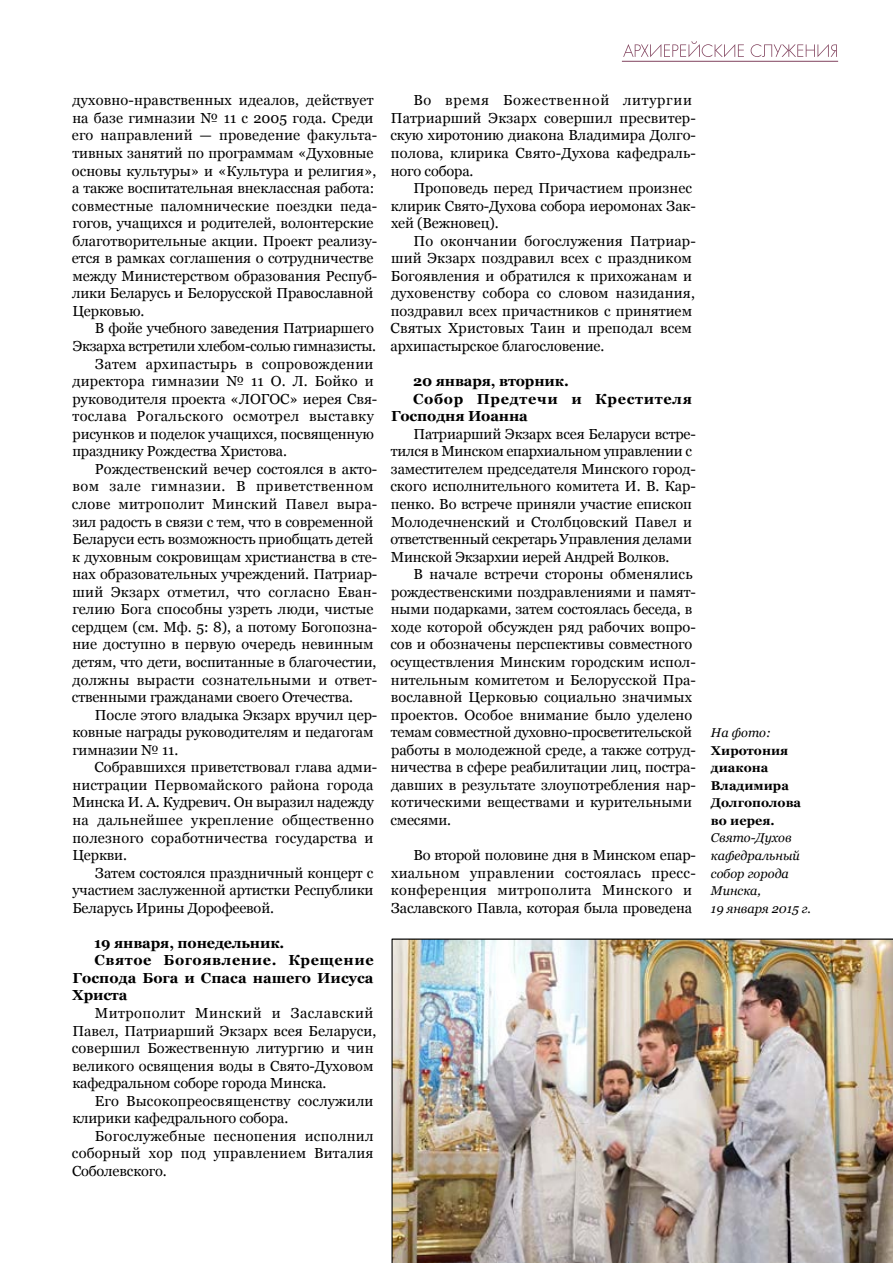
<style>
.page{position:relative;width:893px;height:1263px;background:#fff}
.page>*{position:absolute;margin:0;border:0;box-sizing:border-box;transform-origin:0 0}
.t1{font:14.55px "Georgia";color:#000}
.t2{font:14.55px/17.5px "Georgia";letter-spacing:.02em;color:#000}
.t3{font:700 14.55px "Georgia";letter-spacing:-.01em;color:#000}
.t4{font:14.55px "Georgia";letter-spacing:-.02em;color:#000}
.t5{font:14.55px "Georgia";letter-spacing:.03em;color:#000}
.t6{font:14.55px "Georgia";letter-spacing:.025em;color:#000}
.t7{font:14.55px "Georgia";letter-spacing:.05em;color:#000}
.t8{font:700 14.55px "Georgia";letter-spacing:.04em;color:#000}
.t9{font:700 14.55px "Georgia";letter-spacing:.045em;color:#000}
.t10{font:italic 12.75px/17.5px "Georgia";color:#000}
.s1{font-weight:700;font-style:normal}
</style>
<div class="page">
<hr style="left:622px;top:61px;width:216px;height:1px;background:#81435e">
<svg style="left:623px;top:41px;width:214px;height:16px"></svg>
<img style="left:392px;top:939px;width:501px;height:324px">
<p class="t1" style="left:73px;top:91px;width:303px">духовно-нравственных идеалов, действует</p>
<p class="t1" style="left:72px;top:109px;width:303px">на базе гимназии № 11 с 2005 года. Среди</p>
<p class="t1" style="left:72px;top:127px;width:307px">его направлений — проведение факульта-</p>
<p class="t1" style="left:72px;top:144px;width:303px">тивных занятий по программам «Духовные</p>
<p class="t1" style="left:72px;top:162px;width:306px">основы культуры» и «Культура и религия»,</p>
<p class="t1" style="left:72px;top:179px;width:304px">а также воспитательная внеклассная работа:</p>
<p class="t1" style="left:72px;top:197px;width:307px">совместные паломнические поездки педа-</p>
<p class="t1" style="left:72px;top:214px;width:303px">гогов, учащихся и родителей, волонтерские</p>
<p class="t1" style="left:73px;top:232px;width:306px">благотворительные акции. Проект реализу-</p>
<p class="t1" style="left:72px;top:249px;width:303px">ется в рамках соглашения о сотрудничестве</p>
<p class="t1" style="left:72px;top:267px;width:305px">между Министерством образования Респуб-</p>
<p class="t1" style="left:72px;top:285px;width:303px">лики Беларусь и Белорусской Православной</p>
<p class="t1" style="left:72px;top:302px;width:73px">Церковью.</p>
<p class="t1" style="left:95px;top:320px;width:281px">В фойе учебного заведения Патриаршего</p>
<p class="t4" style="left:73px;top:337px;width:305px">Экзарха встретили хлебом-солью гимназисты.</p>
<p class="t2" style="left:95px;top:355px;width:280px">Затем архипастырь в сопровождении</p>
<p class="t1" style="left:73px;top:372px;width:302px">директора гимназии № 11 О. Л. Бойко и</p>
<p class="t1" style="left:73px;top:390px;width:306px">руководителя проекта «ЛОГОС» иерея Свя-</p>
<p class="t6" style="left:72px;top:407px;width:303px">тослава Рогальского осмотрел выставку</p>
<p class="t1" style="left:73px;top:425px;width:303px">рисунков и поделок учащихся, посвященную</p>
<p class="t1" style="left:72px;top:442px;width:216px">празднику Рождества Христова.</p>
<p class="t1" style="left:95px;top:460px;width:284px">Рождественский вечер состоялся в акто-</p>
<p class="t5" style="left:72px;top:478px;width:303px">вом зале гимназии. В приветственном</p>
<p class="t2" style="left:72px;top:495px;width:307px">слове митрополит Минский Павел выра-</p>
<p class="t1" style="left:72px;top:513px;width:302px">зил радость в связи с тем, что в современной</p>
<p class="t1" style="left:72px;top:530px;width:302px">Беларуси есть возможность приобщать детей</p>
<p class="t1" style="left:72px;top:548px;width:307px">к духовным сокровищам христианства в сте-</p>
<p class="t1" style="left:72px;top:565px;width:305px">нах образовательных учреждений. Патриар-</p>
<p class="t1" style="left:73px;top:583px;width:306px">ший Экзарх отметил, что согласно Еван-</p>
<p class="t1" style="left:72px;top:600px;width:303px">гелию Бога способны узреть люди, чистые</p>
<p class="t1" style="left:72px;top:618px;width:307px">сердцем (см. Мф. 5: 8), а потому Богопозна-</p>
<p class="t1" style="left:72px;top:636px;width:303px">ние доступно в первую очередь невинным</p>
<p class="t1" style="left:73px;top:653px;width:305px">детям, что дети, воспитанные в благочестии,</p>
<p class="t1" style="left:73px;top:671px;width:306px">должны вырасти сознательными и ответ-</p>
<p class="t1" style="left:72px;top:688px;width:283px">ственными гражданами своего Отечества.</p>
<p class="t1" style="left:95px;top:706px;width:284px">После этого владыка Экзарх вручил цер-</p>
<p class="t1" style="left:72px;top:723px;width:303px">ковные награды руководителям и педагогам</p>
<p class="t1" style="left:72px;top:741px;width:107px">гимназии № 11.</p>
<p class="t1" style="left:95px;top:758px;width:284px">Собравшихся приветствовал глава адми-</p>
<p class="t1" style="left:72px;top:776px;width:303px">нистрации Первомайского района города</p>
<p class="t1" style="left:72px;top:793px;width:303px">Минска И. А. Кудревич. Он выразил надежду</p>
<p class="t2" style="left:72px;top:811px;width:303px">на дальнейшее укрепление общественно</p>
<p class="t1" style="left:72px;top:829px;width:303px">полезного соработничества государства и</p>
<p class="t1" style="left:72px;top:846px;width:56px">Церкви.</p>
<p class="t1" style="left:95px;top:864px;width:280px">Затем состоялся праздничный концерт с</p>
<p class="t1" style="left:72px;top:881px;width:302px">участием заслуженной артистки Республики</p>
<p class="t1" style="left:72px;top:899px;width:203px">Беларусь Ирины Дорофеевой.</p>
<p class="t3" style="left:94px;top:933px;width:192px">19 января, понедельник.</p>
<p class="t8" style="left:95px;top:951px;width:281px">Святое Богоявление. Крещение</p>
<p class="t3" style="left:73px;top:968px;width:303px">Господа Бога и Спаса нашего Иисуса</p>
<p class="t3" style="left:72px;top:986px;width:57px">Христа</p>
<p class="t5" style="left:95px;top:1004px;width:280px">Митрополит Минский и Заславский</p>
<p class="t1" style="left:72px;top:1022px;width:306px">Павел, Патриарший Экзарх всея Беларуси,</p>
<p class="t1" style="left:72px;top:1039px;width:303px">совершил Божественную литургию и чин</p>
<p class="t1" style="left:72px;top:1057px;width:303px">великого освящения воды в Свято-Духовом</p>
<p class="t1" style="left:72px;top:1074px;width:256px">кафедральном соборе города Минска.</p>
<p class="t1" style="left:95px;top:1092px;width:280px">Его Высокопреосвященству сослужили</p>
<p class="t1" style="left:72px;top:1109px;width:217px">клирики кафедрального собора.</p>
<p class="t2" style="left:95px;top:1127px;width:280px">Богослужебные песнопения исполнил</p>
<p class="t1" style="left:72px;top:1144px;width:303px">соборный хор под управлением Виталия</p>
<p class="t1" style="left:72px;top:1162px;width:96px">Соболевского.</p>
<p class="t7" style="left:413px;top:91px;width:280px">Во время Божественной литургии</p>
<p class="t1" style="left:391px;top:109px;width:307px">Патриарший Экзарх совершил пресвитер-</p>
<p class="t1" style="left:390px;top:127px;width:307px">скую хиротонию диакона Владимира Долго-</p>
<p class="t1" style="left:391px;top:144px;width:307px">полова, клирика Свято-Духова кафедраль-</p>
<p class="t1" style="left:391px;top:162px;width:84px">ного собора.</p>
<p class="t1" style="left:413px;top:179px;width:280px">Проповедь перед Причастием произнес</p>
<p class="t1" style="left:391px;top:197px;width:307px">клирик Свято-Духова собора иеромонах Зак-</p>
<p class="t1" style="left:391px;top:214px;width:109px">хей (Вежновец).</p>
<p class="t1" style="left:413px;top:232px;width:284px">По окончании богослужения Патриар-</p>
<p class="t1" style="left:391px;top:249px;width:302px">ший Экзарх поздравил всех с праздником</p>
<p class="t1" style="left:391px;top:267px;width:303px">Богоявления и обратился к прихожанам и</p>
<p class="t1" style="left:391px;top:285px;width:305px">духовенству собора со словом назидания,</p>
<p class="t1" style="left:391px;top:302px;width:303px">поздравил всех причастников с принятием</p>
<p class="t1" style="left:391px;top:320px;width:303px">Святых Христовых Таин и преподал всем</p>
<p class="t1" style="left:391px;top:337px;width:215px">архипастырское благословение.</p>
<p class="t3" style="left:413px;top:372px;width:157px">20 января, вторник.</p>
<p class="t9" style="left:413px;top:389px;width:280px">Собор Предтечи и Крестителя</p>
<p class="t3" style="left:391px;top:407px;width:138px">Господня Иоанна</p>
<p class="t1" style="left:413px;top:425px;width:284px">Патриарший Экзарх всея Беларуси встре-</p>
<p class="t4" style="left:391px;top:442px;width:303px">тился в Минском епархиальном управлении с</p>
<p class="t1" style="left:391px;top:460px;width:306px">заместителем председателя Минского город-</p>
<p class="t1" style="left:390px;top:478px;width:307px">ского исполнительного комитета И. В. Кар-</p>
<p class="t1" style="left:391px;top:495px;width:303px">пенко. Во встрече приняли участие епископ</p>
<p class="t1" style="left:391px;top:513px;width:303px">Молодечненский и Столбцовский Павел и</p>
<p class="t1" style="left:390px;top:530px;width:303px">ответственный секретарь Управления делами</p>
<p class="t1" style="left:391px;top:548px;width:280px">Минской Экзархии иерей Андрей Волков.</p>
<p class="t1" style="left:413px;top:565px;width:281px">В начале встречи стороны обменялись</p>
<p class="t1" style="left:391px;top:583px;width:306px">рождественскими поздравлениями и памят-</p>
<p class="t1" style="left:391px;top:600px;width:303px">ными подарками, затем состоялась беседа, в</p>
<p class="t1" style="left:391px;top:618px;width:306px">ходе которой обсужден ряд рабочих вопро-</p>
<p class="t1" style="left:390px;top:636px;width:303px">сов и обозначены перспективы совместного</p>
<p class="t1" style="left:390px;top:653px;width:307px">осуществления Минским городским испол-</p>
<p class="t1" style="left:391px;top:671px;width:307px">нительным комитетом и Белорусской Пра-</p>
<p class="t1" style="left:391px;top:688px;width:303px">вославной Церковью социально значимых</p>
<p class="t1" style="left:391px;top:706px;width:303px">проектов. Особое внимание было уделено</p>
<p class="t1" style="left:391px;top:723px;width:302px">темам совместной духовно-просветительской</p>
<p class="t1" style="left:391px;top:741px;width:306px">работы в молодежной среде, а также сотруд-</p>
<p class="t1" style="left:391px;top:758px;width:307px">ничества в сфере реабилитации лиц, постра-</p>
<p class="t1" style="left:391px;top:776px;width:306px">давших в результате злоупотребления нар-</p>
<p class="t1" style="left:391px;top:793px;width:303px">котическими веществами и курительными</p>
<p class="t1" style="left:390px;top:811px;width:62px">смесями.</p>
<p class="t2" style="left:391px;top:846px;width:307px;text-indent:23px">Во второй половине дня в Минском епар&shy;хиальном управлении состоялась пресс&shy;конференция митрополита Минского и Заславского Павла, которая была проведена</p>
<p class="t10" style="left:711px;top:724px;width:102px">На фото:<br><span class="s1">Хиротония диакона<br>Владимира<br>Долгополова во иерея.<br></span>Свято-Духов кафедральный собор города<br>Минска,<br>19 января 2015 г.</p>
</div>
